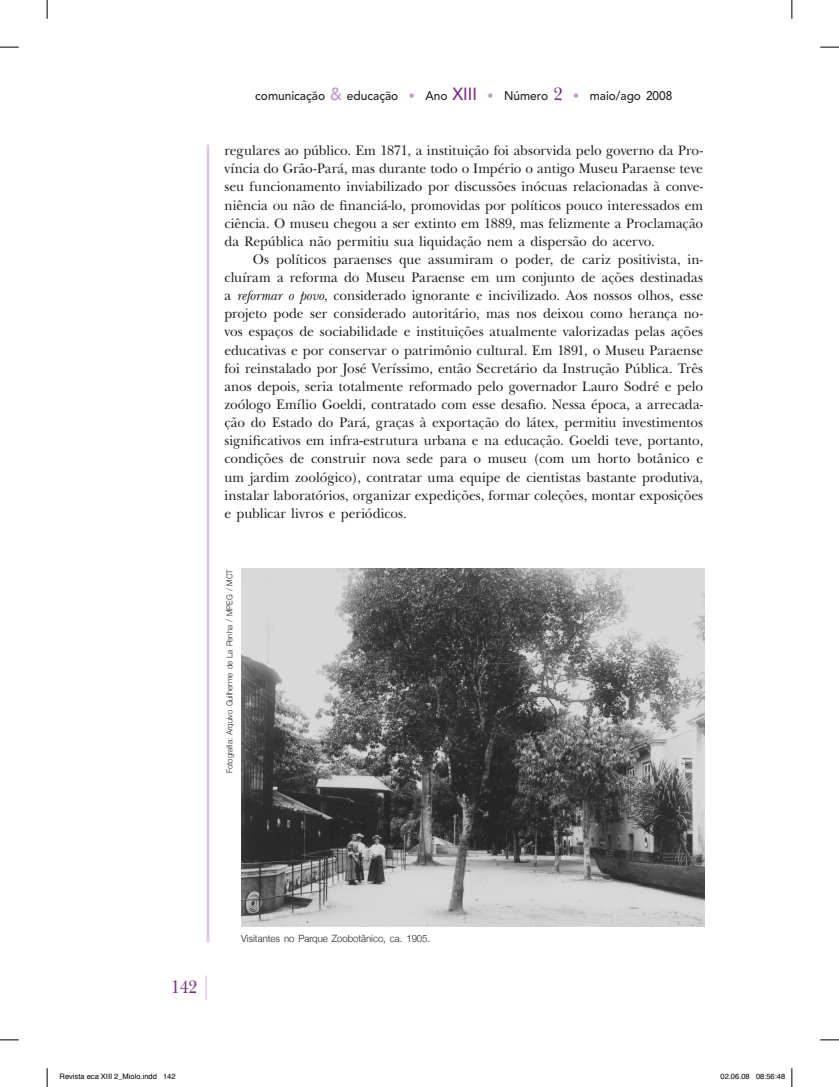
<style>
.page{position:relative;width:839px;height:1087px;background:#fff}
.page>*{position:absolute;margin:0;border:0;box-sizing:border-box;transform-origin:0 0}
.t1{font:18.75px "New Baskerville";color:#7b2a83;scale:.9 1}
.t2{font:14.38px/18.1px "New Baskerville";color:#231f20;text-align:justify;scale:.95 1}
.t3{font:500 12.5px "Avenir";color:#231f20;scale:.95 1}
.t4{font:300 10px "Helvetica Neue";color:#231f20;scale:.95 1}
.t5{font:300 8.12px "Helvetica Neue";color:#231f20;scale:.95 1}
.t6{font:7.5px "Helvetica";color:#000}
.s1{font-size:17.5px;color:#bc9cc2}
.s2{color:#bc9cc2}
.s3{font-size:17.5px;color:#7b2a83}
.s4{font-family:"New Baskerville";font-weight:400;font-size:18.75px;color:#7b2a83}
.s5{font-style:italic}
</style>
<div class="page">
<hr style="left:207px;top:145px;width:2px;height:797px;background:#d8c9de">
<hr style="left:205px;top:975px;width:2px;height:25px;background:#d8c9de">
<img style="left:241px;top:568px;width:463px;height:358px">
<svg style="left:0;top:46px;width:19px;height:2px"></svg>
<svg style="left:820px;top:46px;width:18px;height:2px"></svg>
<svg style="left:0;top:1039px;width:19px;height:1px"></svg>
<svg style="left:820px;top:1039px;width:18px;height:1px"></svg>
<svg style="left:46px;top:0;width:2px;height:19px"></svg>
<svg style="left:46px;top:1068px;width:2px;height:18px"></svg>
<svg style="left:791px;top:0;width:1px;height:19px"></svg>
<svg style="left:791px;top:1068px;width:1px;height:18px"></svg>
<p class="t3" style="left:255px;top:89px;width:440px">comunicação <span class="s1">&amp;</span> educação <span class="s2">•</span> Ano <span class="s3">XIII</span> <span class="s2">•</span> Número <span class="s4">2</span> <span class="s2">•</span> maio/ago 2008</p>
<p class="t2" style="left:224px;top:141px;width:505px">regulares ao público. Em 1871, a instituição foi absorvida pelo governo da Pro&shy;víncia do Grão-Pará, mas durante todo o Império o antigo Museu Paraense teve seu funcionamento inviabilizado por discussões inócuas relacionadas à conve&shy;niência ou não de financiá-lo, promovidas por políticos pouco interessados em ciência. O museu chegou a ser extinto em 1889, mas felizmente a Proclamação da República não permitiu sua liquidação nem a dispersão do acervo.</p>
<p class="t2" style="left:224px;top:250px;width:505px;text-indent:28px">Os políticos paraenses que assumiram o poder, de cariz positivista, in&shy;cluíram a reforma do Museu Paraense em um conjunto de ações destinadas a <span class="s5">reformar o povo</span>, considerado ignorante e incivilizado. Aos nossos olhos, esse projeto pode ser considerado autoritário, mas nos deixou como herança no&shy;vos espaços de sociabilidade e instituições atualmente valorizadas pelas ações educativas e por conservar o patrimônio cultural. Em 1891, o Museu Paraense foi reinstalado por José Veríssimo, então Secretário da Instrução Pública. Três anos depois, seria totalmente reformado pelo governador Lauro Sodré e pelo zoólogo Emílio Goeldi, contratado com esse desafio. Nessa época, a arrecada&shy;ção do Estado do Pará, graças à exportação do látex, permitiu investimentos significativos em infra-estrutura urbana e na educação. Goeldi teve, portanto, condições de construir nova sede para o museu (com um horto botânico e um jardim zoológico), contratar uma equipe de cientistas bastante produtiva, instalar laboratórios, organizar expedições, formar coleções, montar exposições e publicar livros e periódicos.</p>
<p class="t5" style="left:224px;top:773px;width:216px;rotate:-90deg">Fotografia: Arquivo Guilherme de La Penha / MPEG / MCT</p>
<h1 class="t1" style="left:171px;top:975px;width:31px">142</h1>
<p class="t4" style="left:241px;top:932px;width:200px">Visitantes no Parque Zoobotânico, ca. 1905.</p>
<p class="t6" style="left:60px;top:1070px;width:117px">Revista eca XIII 2_Miolo.indd 142</p>
<p class="t6" style="left:720px;top:1070px;width:66px">02.06.08 08:56:48</p>
</div>
